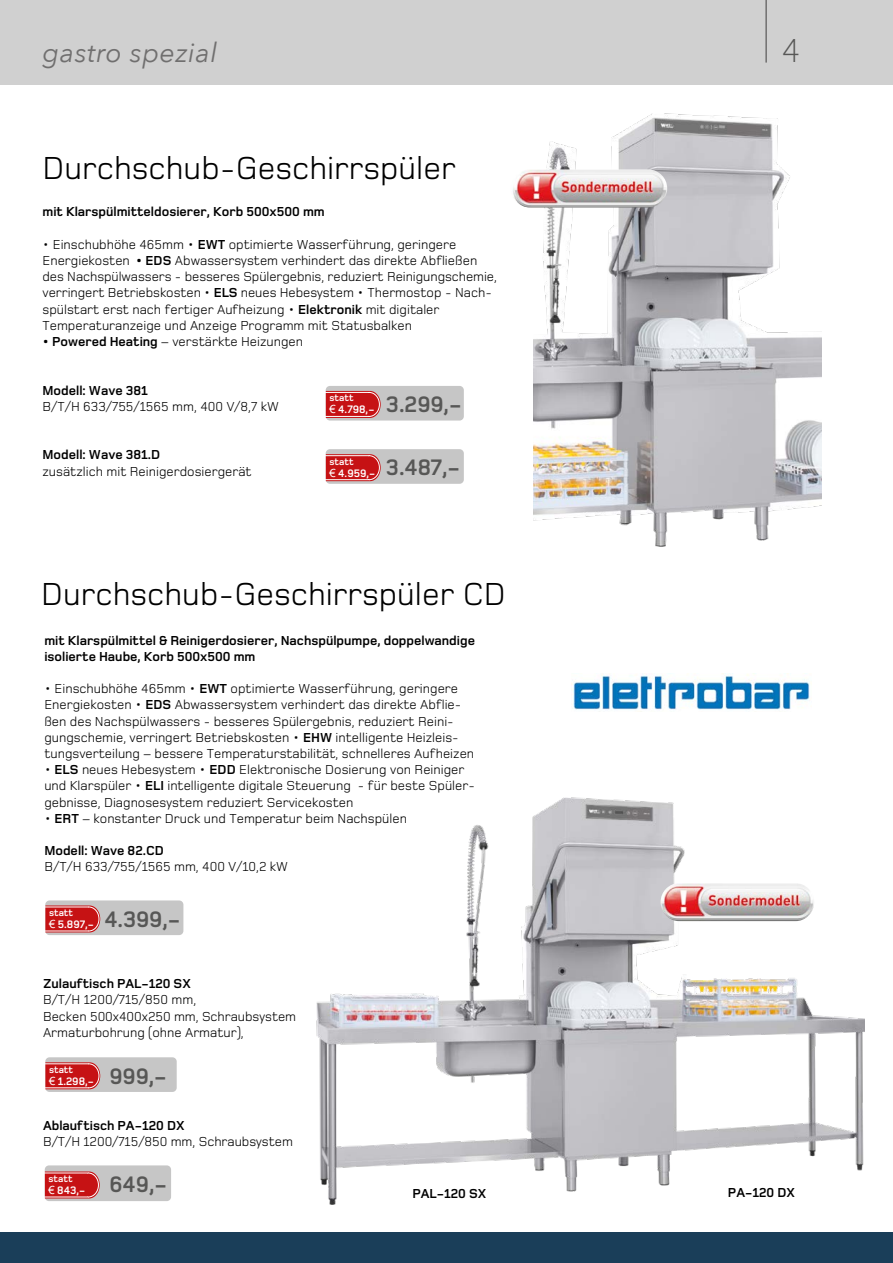
<style>
.page{position:relative;width:893px;height:1263px;background:#fff}
.page>*{position:absolute;margin:0;border:0;box-sizing:border-box;transform-origin:0 0}
.t1{font:300 34.5px "Foundry Monoline W04";color:#575756}
.t2{font:33px "Foundry Monoline W04";color:#000}
.t3{font:italic 27px "Avenir Next";letter-spacing:.02em;color:#706f6f}
.t4{font:700 23.25px "Foundry Monoline W04";color:#575756}
.t5{font:13.5px/16.2px "Foundry Monoline W04";color:#000}
.t6{font:700 13.5px/16.2px "Foundry Monoline W04";color:#000}
.t7{font:700 11.25px "Foundry Monoline W04";color:#fff}
.t8{font:700 9.75px "Foundry Monoline W04";color:#fff}
.s1{font-weight:700}
.s2{font-family:"Arial";font-weight:400}
.s3{font-size:23.25px;color:#575756}
</style>
<div class="page">
<div style="left:0;top:0;width:893px;height:85px;background:#d0d0d0"></div>
<div style="left:0;top:1231px;width:893px;height:32px;background:#1a3e59"></div>
<hr style="left:765px;top:0;width:2px;height:63px;background:#706f6f">
<img style="left:534px;top:114px;width:287px;height:433px">
<img style="left:573px;top:673px;width:237px;height:37px">
<img style="left:513px;top:169px;width:154px;height:38px">
<img style="left:316px;top:797px;width:549px;height:408px">
<img style="left:660px;top:883px;width:154px;height:38px">
<div style="left:326px;top:386px;width:138px;height:34px;background:#c6c6c6;border-radius:4px"></div>
<svg style="left:325px;top:391px;width:56px;height:27px"></svg>
<div style="left:326px;top:449px;width:138px;height:35px;background:#c6c6c6;border-radius:4px"></div>
<svg style="left:325px;top:454px;width:56px;height:27px"></svg>
<div style="left:45px;top:900px;width:138px;height:35px;background:#c6c6c6;border-radius:4px"></div>
<svg style="left:45px;top:905px;width:55px;height:27px"></svg>
<div style="left:45px;top:1057px;width:132px;height:35px;background:#c6c6c6;border-radius:4px"></div>
<svg style="left:45px;top:1062px;width:55px;height:27px"></svg>
<div style="left:45px;top:1165px;width:126px;height:36px;background:#c6c6c6;border-radius:4px"></div>
<svg style="left:44px;top:1171px;width:56px;height:27px"></svg>
<h3 class="t3" style="left:43px;top:30px;width:176px">gastro spezial</h3>
<h1 class="t1" style="left:781px;top:26px;width:21px">4</h1>
<h2 class="t2" style="left:43px;top:145px;width:415px">Durchschub-Geschirrspüler</h2>
<p class="t6" style="left:43px;top:203px;width:284px">mit Klarspülmitteldosierer, Korb 500x500 mm</p>
<p class="t5" style="left:43px;top:235px;width:456px">• Einschubhöhe 465mm • <span class="s1">EWT</span> optimierte Wasserführung, geringere Energiekosten <span class="s1">• EDS</span> Abwassersystem verhindert das direkte Abfließen des Nachspülwassers - besseres Spülergebnis, reduziert Reinigungschemie, verringert Betriebskosten • <span class="s1">ELS</span> neues Hebesystem • Thermostop - Nach&shy;spülstart erst nach fertiger Aufheizung • <span class="s1">Elektronik</span> mit digitaler Temperaturanzeige und Anzeige Programm mit Statusbalken</p>
<p class="t5" style="left:43px;top:332px;width:262px"><span class="s1">• Powered Heating</span> – verstärkte Heizungen</p>
<p class="t6" style="left:43px;top:381px;width:107px">Modell: Wave 381</p>
<p class="t5" style="left:43px;top:397px;width:238px">B/T/H 633/755/1565 mm, 400 V/8,7 kW</p>
<p class="t6" style="left:43px;top:446px;width:119px">Modell: Wave 381.D</p>
<p class="t5" style="left:43px;top:462px;width:211px">zusätzlich mit Reinigerdosiergerät</p>
<p class="t8" style="left:329px;top:391px;width:26px">statt</p>
<p class="t7" style="left:329px;top:402px;width:134px"><span class="s2">€</span> 4.798,- <span class="s3">3.299,-</span></p>
<p class="t8" style="left:329px;top:455px;width:26px">statt</p>
<p class="t7" style="left:329px;top:465px;width:132px"><span class="s2">€</span> 4.959,- <span class="s3">3.487,-</span></p>
<h2 class="t2" style="left:41px;top:571px;width:466px">Durchschub-Geschirrspüler CD</h2>
<p class="t6" style="left:44px;top:631px;width:432px">mit Klarspülmittel &amp; Reinigerdosierer, Nachspülpumpe, doppelwandige isolierte Haube, Korb 500x500 mm</p>
<p class="t5" style="left:44px;top:680px;width:431px">• Einschubhöhe 465mm • <span class="s1">EWT</span> optimierte Wasserführung, geringere Energiekosten • <span class="s1">EDS</span> Abwassersystem verhindert das direkte Abflie&shy;ßen des Nachspülwassers - besseres Spülergebnis, reduziert Reini&shy;gungschemie, verringert Betriebskosten • <span class="s1">EHW</span> intelligente Heizleis&shy;tungsverteilung – bessere Temperaturstabilität, schnelleres Aufheizen</p>
<p class="t5" style="left:44px;top:761px;width:432px">• <span class="s1">ELS</span> neues Hebesystem • <span class="s1">EDD</span> Elektronische Dosierung von Reiniger und Klarspüler • <span class="s1">ELI</span> intelligente digitale Steuerung - für beste Spüler&shy;gebnisse, Diagnosesystem reduziert Servicekosten</p>
<p class="t5" style="left:44px;top:809px;width:364px">• <span class="s1">ERT</span> – konstanter Druck und Temperatur beim Nachspülen</p>
<p class="t6" style="left:44px;top:842px;width:121px">Modell: Wave 82.CD</p>
<p class="t5" style="left:44px;top:858px;width:245px">B/T/H 633/755/1565 mm, 400 V/10,2 kW</p>
<p class="t8" style="left:49px;top:906px;width:26px">statt</p>
<p class="t7" style="left:49px;top:916px;width:133px"><span class="s2">€</span> 5.897,- <span class="s3">4.399,-</span></p>
<p class="t6" style="left:43px;top:975px;width:149px">Zulauftisch PAL-120 SX</p>
<p class="t5" style="left:43px;top:991px;width:255px">B/T/H 1200/715/850 mm,<br>Becken 500x400x250 mm, Schraubsystem<br>Armaturbohrung (ohne Armatur),</p>
<p class="t8" style="left:49px;top:1063px;width:26px">statt</p>
<p class="t7" style="left:49px;top:1073px;width:119px"><span class="s2">€</span> 1.298,- <span class="s3">999,-</span></p>
<p class="t6" style="left:43px;top:1117px;width:143px">Ablauftisch PA-120 DX</p>
<p class="t5" style="left:43px;top:1132px;width:251px">B/T/H 1200/715/850 mm, Schraubsystem</p>
<p class="t8" style="left:48px;top:1172px;width:26px">statt</p>
<p class="t7" style="left:48px;top:1182px;width:38px"><span class="s2">€</span> 843,-</p>
<h3 class="t4" style="left:109px;top:1168px;width:59px">649,-</h3>
<p class="t6" style="left:412px;top:1185px;width:75px">PAL-120 SX</p>
<p class="t6" style="left:728px;top:1184px;width:68px">PA-120 DX</p>
</div>
